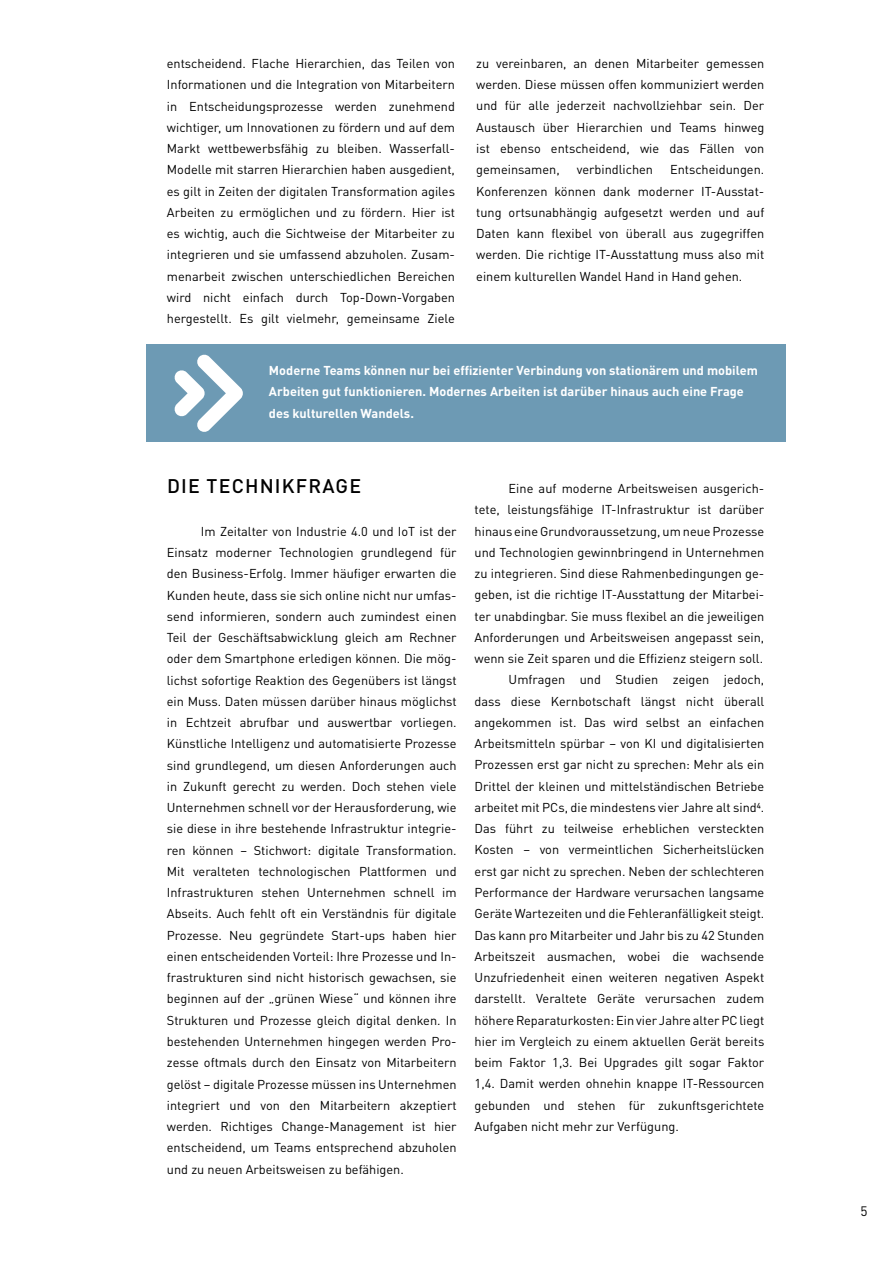
<style>
.page{position:relative;width:893px;height:1263px;background:#fff}
.page>*{position:absolute;margin:0;border:0;box-sizing:border-box;transform-origin:0 0}
.t1{font:500 19.5px "Bechtle DIN";letter-spacing:.06em;color:#000}
.t2{font:13.5px "Bechtle DIN";color:#000}
.t3{font:12.75px/21.3px "Bechtle DIN";color:#000;text-align:justify}
.t4{font:700 12.75px/21.3px "Bechtle DIN";color:#fff}
</style>
<div class="page">
<div style="left:146px;top:344px;width:640px;height:97px;background:#6d9ab4"></div>
<svg style="left:174px;top:354px;width:69px;height:78px"></svg>
<p class="t3" style="left:167px;top:52px;width:290px">entscheidend. Flache Hierarchien, das Teilen von Informationen und die Integration von Mitarbeitern in Entscheidungsprozesse werden zunehmend wichtiger, um Innovationen zu fördern und auf dem Markt wettbewerbsfähig zu bleiben. Wasserfall-Modelle mit starren Hierarchien haben ausgedient, es gilt in Zeiten der digitalen Transformation agiles Arbeiten zu ermöglichen und zu fördern. Hier ist es wichtig, auch die Sichtweise der Mitarbeiter zu integrieren und sie umfassend abzuholen. Zusam&shy;menarbeit zwischen unterschiedlichen Bereichen wird nicht einfach durch Top-Down-Vorgaben hergestellt. Es gilt vielmehr, gemeinsame Ziele</p>
<p class="t3" style="left:476px;top:51px;width:290px">zu vereinbaren, an denen Mitarbeiter gemessen werden. Diese müssen offen kommuniziert werden und für alle jederzeit nachvollziehbar sein. Der Austausch über Hierarchien und Teams hinweg ist ebenso entscheidend, wie das Fällen von gemeinsamen,</p>
<p class="t3" style="left:476px;top:158px;width:290px;text-indent:194px">Entscheidungen.<br>Konferenzen können dank moderner IT-Ausstat&shy;tung ortsunabhängig aufgesetzt werden und auf Daten kann flexibel von überall aus zugegriffen werden. Die richtige IT-Ausstattung muss also mit einem kulturellen Wandel Hand in Hand gehen.</p>
<p class="t3" style="left:577px;top:158px;width:78px">verbindlichen</p>
<p class="t4" style="left:269px;top:358px;width:490px">Moderne Teams können nur bei effizienter Verbindung von stationärem und mobilem<br>Arbeiten gut funktionieren. Modernes Arbeiten ist darüber hinaus auch eine Frage des kulturellen Wandels.</p>
<h1 class="t1" style="left:167px;top:470px;width:196px">DIE TECHNIKFRAGE</h1>
<p class="t3" style="left:167px;top:519px;width:291px;text-indent:34px">Im Zeitalter von Industrie 4.0 und IoT ist der Einsatz moderner Technologien grundlegend für den Business-Erfolg. Immer häufiger erwarten die Kunden heute, dass sie sich online nicht nur umfas&shy;send informieren, sondern auch zumindest einen Teil der Geschäftsabwicklung gleich am Rechner oder dem Smartphone erledigen können. Die mög&shy;lichst sofortige Reaktion des Gegenübers ist längst ein Muss. Daten müssen darüber hinaus möglichst in Echtzeit abrufbar und auswertbar vorliegen.<br>Künstliche Intelligenz und automatisierte Prozesse sind grundlegend, um diesen Anforderungen auch in Zukunft gerecht zu werden. Doch stehen viele Unternehmen schnell vor der Herausforderung, wie sie diese in ihre bestehende Infrastruktur integrie&shy;ren können – Stichwort: digitale Transformation.<br>Mit veralteten technologischen Plattformen und Infrastrukturen stehen Unternehmen schnell im Abseits. Auch fehlt oft ein Verständnis für digitale Prozesse. Neu gegründete Start-ups haben hier einen entscheidenden Vorteil: Ihre Prozesse und In&shy;frastrukturen sind nicht historisch gewachsen, sie beginnen auf der „grünen Wiese“ und können ihre Strukturen und Prozesse gleich digital denken. In bestehenden Unternehmen hingegen werden Pro&shy;zesse oftmals durch den Einsatz von Mitarbeitern gelöst – digitale Prozesse müssen ins Unternehmen integriert und von den Mitarbeitern akzeptiert werden. Richtiges Change-Management ist hier entscheidend, um Teams entsprechend abzuholen und zu neuen Arbeitsweisen zu befähigen.</p>
<p class="t3" style="left:509px;top:477px;width:257px">Eine auf moderne Arbeitsweisen ausgerich-</p>
<p class="t3" style="left:475px;top:498px;width:291px">tete, leistungsfähige IT-Infrastruktur ist darüber</p>
<p class="t3" style="left:475px;top:519px;width:291px">hinaus eine Grundvoraussetzung, um neue Prozesse</p>
<p class="t3" style="left:475px;top:540px;width:291px">und Technologien gewinnbringend in Unternehmen</p>
<p class="t3" style="left:475px;top:562px;width:291px">zu integrieren. Sind diese Rahmenbedingungen ge-</p>
<p class="t3" style="left:475px;top:583px;width:291px">geben, ist die richtige IT-Ausstattung der Mitarbei-</p>
<p class="t3" style="left:475px;top:604px;width:291px">ter unabdingbar. Sie muss flexibel an die jeweiligen</p>
<p class="t3" style="left:475px;top:625px;width:291px">Anforderungen und Arbeitsweisen angepasst sein,</p>
<p class="t3" style="left:475px;top:647px;width:290px">wenn sie Zeit sparen und die Effizienz steigern soll.</p>
<p class="t3" style="left:509px;top:668px;width:257px">Umfragen und Studien zeigen jedoch,</p>
<p class="t3" style="left:475px;top:689px;width:291px">dass diese Kernbotschaft längst nicht überall</p>
<p class="t3" style="left:475px;top:710px;width:291px">angekommen ist. Das wird selbst an einfachen</p>
<p class="t3" style="left:475px;top:732px;width:291px">Arbeitsmitteln spürbar – von KI und digitalisierten</p>
<p class="t3" style="left:475px;top:753px;width:291px">Prozessen erst gar nicht zu sprechen: Mehr als ein</p>
<p class="t3" style="left:475px;top:774px;width:291px">Drittel der kleinen und mittelständischen Betriebe</p>
<p class="t3" style="left:475px;top:795px;width:291px">arbeitet mit PCs, die mindestens vier Jahre alt sind4.</p>
<p class="t3" style="left:475px;top:817px;width:291px">Das führt zu teilweise erheblichen versteckten</p>
<p class="t3" style="left:475px;top:838px;width:291px">Kosten – von vermeintlichen Sicherheitslücken</p>
<p class="t3" style="left:475px;top:859px;width:291px">erst gar nicht zu sprechen. Neben der schlechteren</p>
<p class="t3" style="left:475px;top:880px;width:291px">Performance der Hardware verursachen langsame</p>
<p class="t3" style="left:475px;top:902px;width:291px">Geräte Wartezeiten und die Fehleranfälligkeit steigt.</p>
<p class="t3" style="left:475px;top:923px;width:291px">Das kann pro Mitarbeiter und Jahr bis zu 42 Stunden</p>
<p class="t3" style="left:475px;top:944px;width:291px">Arbeitszeit ausmachen, wobei die wachsende</p>
<p class="t3" style="left:475px;top:965px;width:291px">Unzufriedenheit einen weiteren negativen Aspekt</p>
<p class="t3" style="left:475px;top:987px;width:291px">darstellt. Veraltete Geräte verursachen zudem</p>
<p class="t3" style="left:475px;top:1008px;width:291px">höhere Reparaturkosten: Ein vier Jahre alter PC liegt</p>
<p class="t3" style="left:475px;top:1029px;width:291px">hier im Vergleich zu einem aktuellen Gerät bereits</p>
<p class="t3" style="left:475px;top:1050px;width:291px">beim Faktor 1,3. Bei Upgrades gilt sogar Faktor</p>
<p class="t3" style="left:475px;top:1072px;width:291px">1,4. Damit werden ohnehin knappe IT-Ressourcen</p>
<p class="t3" style="left:475px;top:1093px;width:291px">gebunden und stehen für zukunftsgerichtete</p>
<p class="t3" style="left:475px;top:1114px;width:206px">Aufgaben nicht mehr zur Verfügung.</p>
<p class="t2" style="left:860px;top:1201px;width:9px">5</p>
</div>
